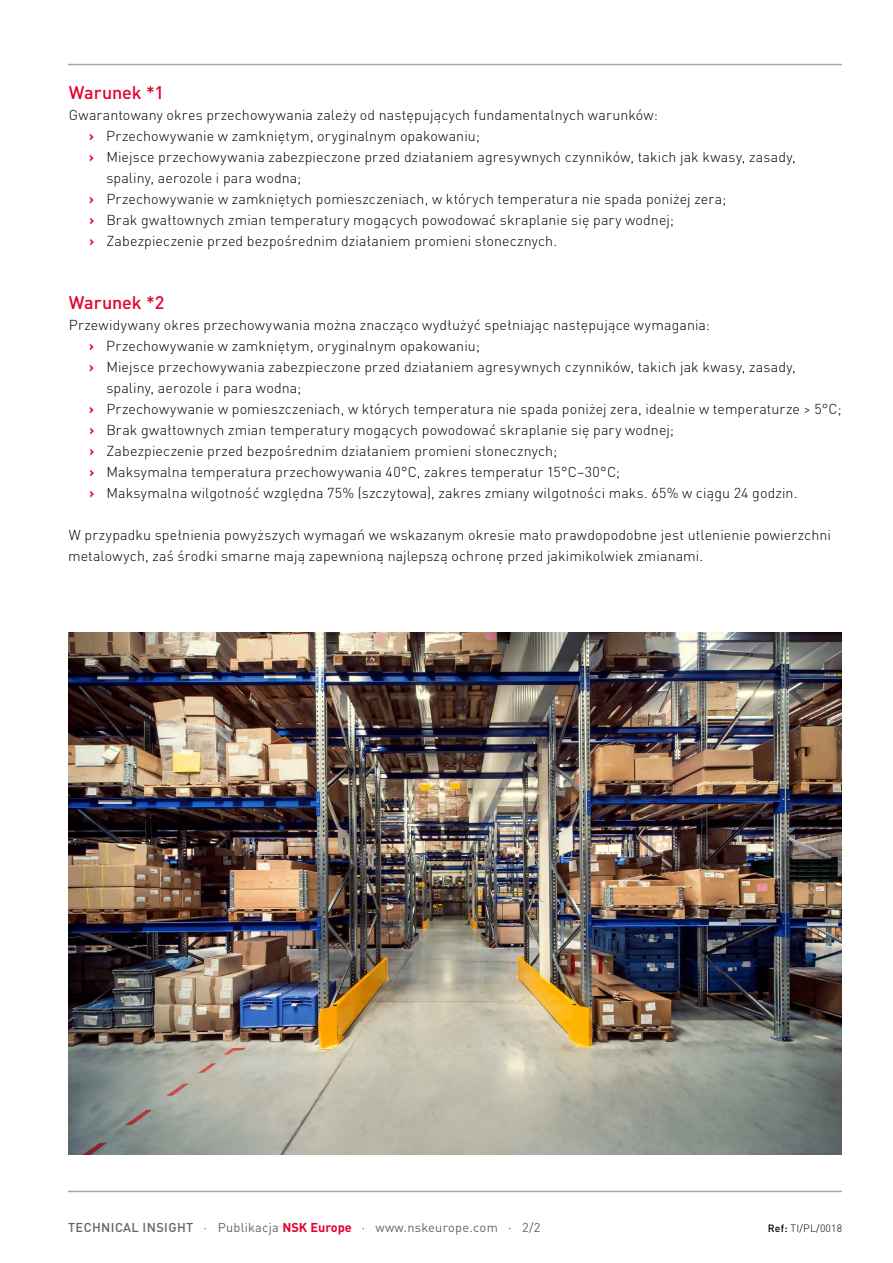
<style>
.page{position:relative;width:893px;height:1263px;background:#fff}
.page>*{position:absolute;margin:0;border:0;box-sizing:border-box;transform-origin:0 0}
.t1{font:500 18px "DIN Pro";letter-spacing:-.005em;color:#e4032e}
.t2{font:300 14.25px/21px "DIN Pro";letter-spacing:.01em;color:#000}
.t3{font:12.75px "DIN Pro";letter-spacing:.02em;color:#646363}
.t4{font:300 10.5px "DIN Pro";letter-spacing:.02em;color:#000}
.s1{font-weight:700;color:#e4032e}
.s2{font-weight:500}
</style>
<div class="page">
<hr style="left:68px;top:64px;width:774px;height:1px;background:#a8a8a7">
<hr style="left:68px;top:1191px;width:774px;height:1px;background:#a8a8a7">
<img style="left:68px;top:633px;width:774px;height:522px">
<p class="t1" style="left:69px;top:80px;width:97px">Warunek *1</p>
<p class="t2" style="left:69px;top:103px;width:591px">Gwarantowany okres przechowywania zależy od następujących fundamentalnych warunków:</p>
<p class="t2" style="left:89px;top:124px;width:392px"><span class="s1">›</span> Przechowywanie w zamkniętym, oryginalnym opakowaniu;</p>
<p class="t2" style="left:89px;top:145px;width:708px"><span class="s1">›</span> Miejsce przechowywania zabezpieczone przed działaniem agresywnych czynników, takich jak kwasy, zasady,</p>
<p class="t2" style="left:106px;top:166px;width:197px">spaliny, aerozole i para wodna;</p>
<p class="t2" style="left:89px;top:187px;width:638px"><span class="s1">›</span> Przechowywanie w zamkniętych pomieszczeniach, w których temperatura nie spada poniżej zera;</p>
<p class="t2" style="left:89px;top:208px;width:586px"><span class="s1">›</span> Brak gwałtownych zmian temperatury mogących powodować skraplanie się pary wodnej;</p>
<p class="t2" style="left:89px;top:229px;width:469px"><span class="s1">›</span> Zabezpieczenie przed bezpośrednim działaniem promieni słonecznych.</p>
<p class="t1" style="left:69px;top:290px;width:97px">Warunek *2</p>
<p class="t2" style="left:69px;top:313px;width:643px">Przewidywany okres przechowywania można znacząco wydłużyć spełniając następujące wymagania:</p>
<p class="t2" style="left:89px;top:334px;width:392px"><span class="s1">›</span> Przechowywanie w zamkniętym, oryginalnym opakowaniu;</p>
<p class="t2" style="left:89px;top:355px;width:708px"><span class="s1">›</span> Miejsce przechowywania zabezpieczone przed działaniem agresywnych czynników, takich jak kwasy, zasady,</p>
<p class="t2" style="left:106px;top:376px;width:197px">spaliny, aerozole i para wodna;</p>
<p class="t2" style="left:89px;top:397px;width:754px"><span class="s1">›</span> Przechowywanie w pomieszczeniach, w których temperatura nie spada poniżej zera, idealnie w temperaturze &gt; 5°C;</p>
<p class="t2" style="left:89px;top:418px;width:586px"><span class="s1">›</span> Brak gwałtownych zmian temperatury mogących powodować skraplanie się pary wodnej;</p>
<p class="t2" style="left:89px;top:439px;width:469px"><span class="s1">›</span> Zabezpieczenie przed bezpośrednim działaniem promieni słonecznych;</p>
<p class="t2" style="left:89px;top:460px;width:532px"><span class="s1">›</span> Maksymalna temperatura przechowywania 40°C, zakres temperatur 15°C–30°C;</p>
<p class="t2" style="left:89px;top:481px;width:710px"><span class="s1">›</span> Maksymalna wilgotność względna 75% (szczytowa), zakres zmiany wilgotności maks. 65% w ciągu 24 godzin.</p>
<p class="t2" style="left:68px;top:523px;width:764px">W przypadku spełnienia powyższych wymagań we wskazanym okresie mało prawdopodobne jest utlenienie powierzchni metalowych, zaś środki smarne mają zapewnioną najlepszą ochronę przed jakimikolwiek zmianami.</p>
<p class="t3" style="left:68px;top:1217px;width:474px"><span class="s2">TECHNICAL INSIGHT</span> · Publikacja <span class="s1">NSK Europe</span> · www.nskeurope.com · 2/2</p>
<p class="t4" style="left:768px;top:1220px;width:76px"><span class="s2">Ref:</span> TI/PL/0018</p>
</div>
